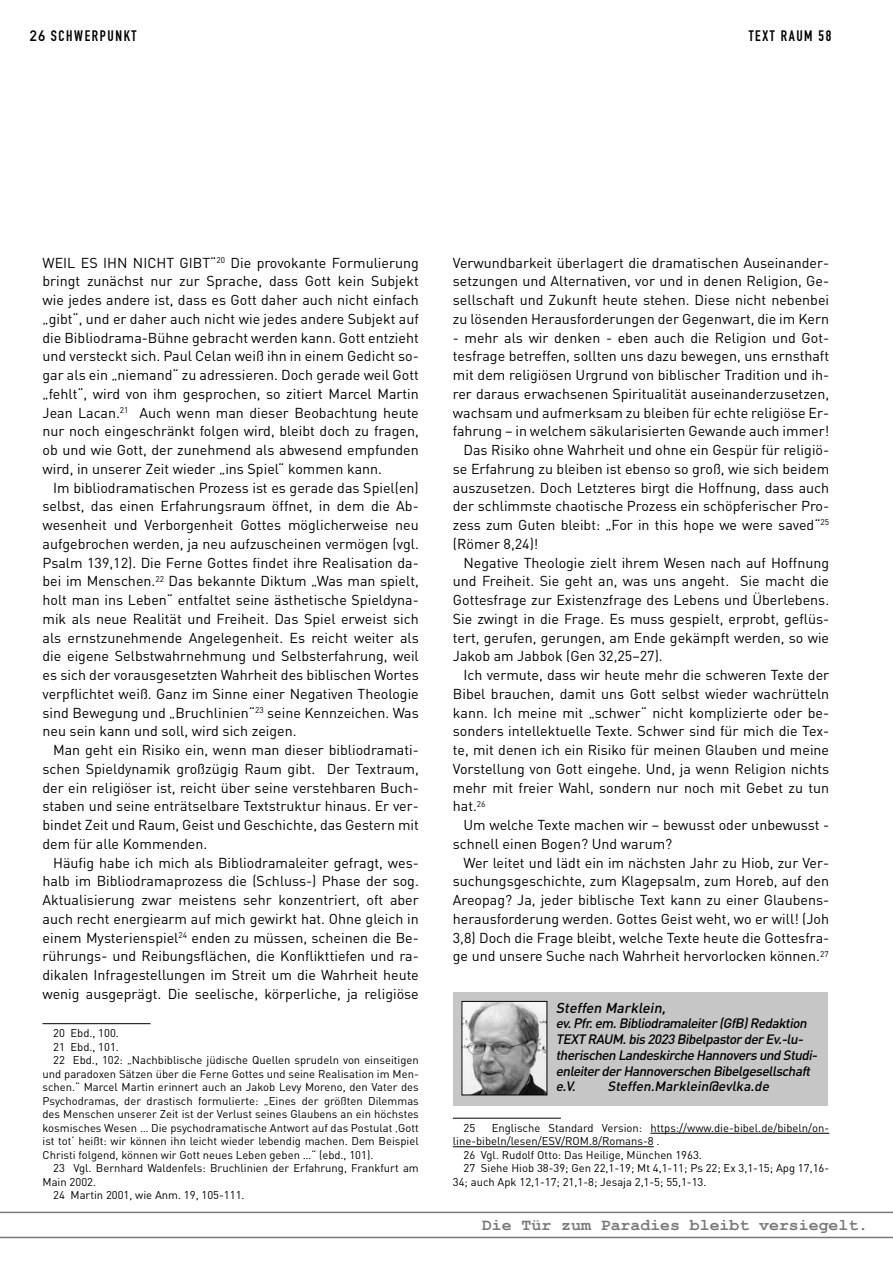
<style>
.page{position:relative;width:893px;height:1263px;background:#fff}
.page>*{position:absolute;margin:0;border:0;box-sizing:border-box;transform-origin:0 0}
.t1{font:700 16.5px "Courier New";color:#7a7a7a}
.t2{font:15px "DIN Engschrift";letter-spacing:.105em;color:#000}
.t3{font:14.25px/18.8px "DIN";color:#000;text-align:justify}
.t4{font:italic 500 14.25px "DIN";color:#000}
.t5{font:italic 500 13.5px/15.8px "DIN";color:#000}
.t6{font:11.25px "DIN";color:#000}
.s1{font-family:"DIN Mittelschrift"}
</style>
<div class="page">
<hr style="left:43px;top:1023px;width:108px;height:1px;background:#000">
<hr style="left:453px;top:1118px;width:108px;height:1px;background:#000">
<hr style="left:650px;top:1133px;width:179px;height:1px;background:#000">
<hr style="left:453px;top:1146px;width:201px;height:1px;background:#000">
<svg style="left:0;top:1211px;width:893px;height:27px"></svg>
<div style="left:453px;top:992px;width:375px;height:114px;background:#c6c6c6"></div>
<img style="left:463px;top:1003px;width:82px;height:90px">
<div style="left:461px;top:1001px;width:86px;height:94px;border:1px solid #000"></div>
<p class="t2" style="left:30px;top:27px;width:108px"><span class="s1">26</span> SCHWERPUNKT</p>
<p class="t2" style="left:749px;top:27px;width:84px">TEXT RAUM 58</p>
<p class="t3" style="left:43px;top:253px;width:378px">WEIL ES IHN NICHT GIBT“<sup>20</sup> Die provokante Formulierung bringt zunächst nur zur Sprache, dass Gott kein Subjekt wie jedes andere ist, dass es Gott daher auch nicht einfach „gibt“, und er daher auch nicht wie jedes andere Subjekt auf die Bibliodrama-Bühne gebracht werden kann. Gott entzieht und versteckt sich. Paul Celan weiß ihn in einem Gedicht so&shy;gar als ein „niemand“ zu adressieren. Doch gerade weil Gott „fehlt“, wird von ihm gesprochen, so zitiert Marcel Martin Jean Lacan.<sup>21</sup> Auch wenn man dieser Beobachtung heute nur noch eingeschränkt folgen wird, bleibt doch zu fragen, ob und wie Gott, der zunehmend als abwesend empfunden wird, in unserer Zeit wieder „ins Spiel“ kommen kann.</p>
<p class="t3" style="left:43px;top:478px;width:378px;text-indent:11px">Im bibliodramatischen Prozess ist es gerade das Spiel(en) selbst, das einen Erfahrungsraum öffnet, in dem die Ab&shy;wesenheit und Verborgenheit Gottes möglicherweise neu aufgebrochen werden, ja neu aufzuscheinen vermögen (vgl.<br>Psalm 139,12). Die Ferne Gottes findet ihre Realisation da&shy;bei im Menschen.<sup>22</sup> Das bekannte Diktum „Was man spielt, holt man ins Leben“ entfaltet seine ästhetische Spieldyna&shy;mik als neue Realität und Freiheit. Das Spiel erweist sich als ernstzunehmende Angelegenheit. Es reicht weiter als die eigene Selbstwahrnehmung und Selbsterfahrung, weil es sich der vorausgesetzten Wahrheit des biblischen Wortes verpflichtet weiß. Ganz im Sinne einer Negativen Theologie sind Bewegung und „Bruchlinien“<sup>23</sup> seine Kennzeichen. Was neu sein kann und soll, wird sich zeigen.</p>
<p class="t3" style="left:43px;top:740px;width:378px;text-indent:11px">Man geht ein Risiko ein, wenn man dieser bibliodramati&shy;schen Spieldynamik großzügig Raum gibt. Der Textraum, der ein religiöser ist, reicht über seine verstehbaren Buch&shy;staben und seine enträtselbare Textstruktur hinaus. Er ver&shy;bindet Zeit und Raum, Geist und Geschichte, das Gestern mit dem für alle Kommenden.</p>
<p class="t3" style="left:43px;top:853px;width:378px;text-indent:11px">Häufig habe ich mich als Bibliodramaleiter gefragt, wes&shy;halb im Bibliodramaprozess die (Schluss-) Phase der sog.<br>Aktualisierung zwar meistens sehr konzentriert, oft aber auch recht energiearm auf mich gewirkt hat. Ohne gleich in einem Mysterienspiel<sup>24</sup> enden zu müssen, scheinen die Be&shy;rührungs- und Reibungsflächen, die Konflikttiefen und ra&shy;dikalen Infragestellungen im Streit um die Wahrheit heute wenig ausgeprägt. Die seelische, körperliche, ja religiöse</p>
<p class="t6" style="left:53px;top:1026px;width:67px">20 Ebd., 100.</p>
<p class="t6" style="left:53px;top:1039px;width:67px">21 Ebd., 101.</p>
<p class="t6" style="left:53px;top:1053px;width:367px">22 Ebd., 102: „Nachbiblische jüdische Quellen sprudeln von einseitigen</p>
<p class="t6" style="left:43px;top:1066px;width:378px">und paradoxen Sätzen über die Ferne Gottes und seine Realisation im Men-</p>
<p class="t6" style="left:43px;top:1080px;width:378px">schen.“ Marcel Martin erinnert auch an Jakob Levy Moreno, den Vater des</p>
<p class="t6" style="left:43px;top:1093px;width:378px">Psychodramas, der drastisch formulierte: „Eines der größten Dilemmas</p>
<p class="t6" style="left:43px;top:1107px;width:378px">des Menschen unserer Zeit ist der Verlust seines Glaubens an ein höchstes</p>
<p class="t6" style="left:43px;top:1120px;width:378px">kosmisches Wesen … Die psychodramatische Antwort auf das Postulat ‚Gott</p>
<p class="t6" style="left:43px;top:1134px;width:378px">ist tot‘ heißt: wir können ihn leicht wieder lebendig machen. Dem Beispiel</p>
<p class="t6" style="left:43px;top:1147px;width:332px">Christi folgend, können wir Gott neues Leben geben …“ (ebd., 101).</p>
<p class="t6" style="left:53px;top:1161px;width:367px">23 Vgl. Bernhard Waldenfels: Bruchlinien der Erfahrung, Frankfurt am</p>
<p class="t6" style="left:43px;top:1174px;width:55px">Main 2002.</p>
<p class="t6" style="left:53px;top:1188px;width:193px">24 Martin 2001, wie Anm. 19, 105-111.</p>
<p class="t3" style="left:453px;top:253px;width:378px">Verwundbarkeit überlagert die dramatischen Auseinander&shy;setzungen und Alternativen, vor und in denen Religion, Ge&shy;sellschaft und Zukunft heute stehen. Diese nicht nebenbei zu lösenden Herausforderungen der Gegenwart, die im Kern</p>
<p class="t3" style="left:453px;top:328px;width:378px">- mehr als wir denken - eben auch die Religion und Got-</p>
<p class="t3" style="left:453px;top:347px;width:378px">tesfrage betreffen, sollten uns dazu bewegen, uns ernsthaft</p>
<p class="t3" style="left:453px;top:365px;width:378px">mit dem religiösen Urgrund von biblischer Tradition und ih-</p>
<p class="t3" style="left:453px;top:384px;width:378px">rer daraus erwachsenen Spiritualität auseinanderzusetzen,</p>
<p class="t3" style="left:453px;top:403px;width:378px">wachsam und aufmerksam zu bleiben für echte religiöse Er-</p>
<p class="t3" style="left:453px;top:422px;width:378px">fahrung – in welchem säkularisierten Gewande auch immer!</p>
<p class="t3" style="left:463px;top:440px;width:367px">Das Risiko ohne Wahrheit und ohne ein Gespür für religiö-</p>
<p class="t3" style="left:453px;top:459px;width:378px">se Erfahrung zu bleiben ist ebenso so groß, wie sich beidem</p>
<p class="t3" style="left:453px;top:478px;width:378px">auszusetzen. Doch Letzteres birgt die Hoffnung, dass auch</p>
<p class="t3" style="left:453px;top:497px;width:378px">der schlimmste chaotische Prozess ein schöpferischer Pro-</p>
<p class="t3" style="left:453px;top:515px;width:378px">zess zum Guten bleibt: „For in this hope we were saved“<sup>25</sup></p>
<p class="t3" style="left:453px;top:534px;width:87px">(Römer 8,24)!</p>
<p class="t3" style="left:463px;top:553px;width:367px">Negative Theologie zielt ihrem Wesen nach auf Hoffnung</p>
<p class="t3" style="left:453px;top:571px;width:378px">und Freiheit. Sie geht an, was uns angeht. Sie macht die</p>
<p class="t3" style="left:453px;top:590px;width:378px">Gottesfrage zur Existenzfrage des Lebens und Überlebens.</p>
<p class="t3" style="left:453px;top:609px;width:378px">Sie zwingt in die Frage. Es muss gespielt, erprobt, geflüs-</p>
<p class="t3" style="left:453px;top:628px;width:378px">tert, gerufen, gerungen, am Ende gekämpft werden, so wie</p>
<p class="t3" style="left:453px;top:647px;width:211px">Jakob am Jabbok (Gen 32,25–27).</p>
<p class="t3" style="left:463px;top:665px;width:367px">Ich vermute, dass wir heute mehr die schweren Texte der</p>
<p class="t3" style="left:453px;top:684px;width:378px">Bibel brauchen, damit uns Gott selbst wieder wachrütteln</p>
<p class="t3" style="left:453px;top:703px;width:378px">kann. Ich meine mit „schwer“ nicht komplizierte oder be-</p>
<p class="t3" style="left:453px;top:722px;width:378px">sonders intellektuelle Texte. Schwer sind für mich die Tex-</p>
<p class="t3" style="left:453px;top:740px;width:378px">te, mit denen ich ein Risiko für meinen Glauben und meine</p>
<p class="t3" style="left:453px;top:759px;width:378px">Vorstellung von Gott eingehe. Und, ja wenn Religion nichts</p>
<p class="t3" style="left:453px;top:778px;width:378px">mehr mit freier Wahl, sondern nur noch mit Gebet zu tun</p>
<p class="t3" style="left:453px;top:797px;width:34px">hat.<sup>26</sup></p>
<p class="t3" style="left:463px;top:815px;width:367px">Um welche Texte machen wir – bewusst oder unbewusst -</p>
<p class="t3" style="left:453px;top:834px;width:221px">schnell einen Bogen? Und warum?</p>
<p class="t3" style="left:463px;top:853px;width:367px">Wer leitet und lädt ein im nächsten Jahr zu Hiob, zur Ver-</p>
<p class="t3" style="left:453px;top:871px;width:378px">suchungsgeschichte, zum Klagepsalm, zum Horeb, auf den</p>
<p class="t3" style="left:453px;top:890px;width:378px">Areopag? Ja, jeder biblische Text kann zu einer Glaubens-</p>
<p class="t3" style="left:453px;top:909px;width:378px">herausforderung werden. Gottes Geist weht, wo er will! (Joh</p>
<p class="t3" style="left:453px;top:928px;width:378px">3,8) Doch die Frage bleibt, welche Texte heute die Gottesfra-</p>
<p class="t3" style="left:453px;top:947px;width:377px">ge und unsere Suche nach Wahrheit hervorlocken können.<sup>27</sup></p>
<p class="t4" style="left:556px;top:998px;width:114px">Steffen Marklein,</p>
<p class="t5" style="left:556px;top:1015px;width:266px">ev.Pfr.em.Bibliodramaleiter(GfB)Redaktion TEXT RAUM.bis2023 BibelpastorderEv.-lu&shy;therischen Landeskirche Hannoversund Studi&shy;enleiterderHannoverschen Bibelgesellschaft e.V.</p>
<p class="t5" style="left:607px;top:1078px;width:166px">Steffen.Marklein@evlka.de</p>
<p class="t6" style="left:463px;top:1120px;width:13px">25</p>
<p class="t6" style="left:492px;top:1120px;width:339px">Englische Standard Version: https://www.die-bibel.de/bibeln/on-</p>
<p class="t6" style="left:453px;top:1134px;width:208px">line-bibeln/lesen/ESV/ROM.8/Romans-8 .</p>
<p class="t6" style="left:463px;top:1147px;width:240px">26 Vgl. Rudolf Otto: Das Heilige, München 1963.</p>
<p class="t6" style="left:463px;top:1161px;width:367px">27 Siehe Hiob 38-39; Gen 22,1-19; Mt 4,1-11; Ps 22; Ex 3,1-15; Apg 17,16-</p>
<p class="t6" style="left:453px;top:1174px;width:255px">34; auch Apk 12,1-17; 21,1-8; Jesaja 2,1-5; 55,1-13.</p>
<p class="t1" style="left:482px;top:1215px;width:388px">Die Tür zum Paradies bleibt versiegelt.</p>
</div>
